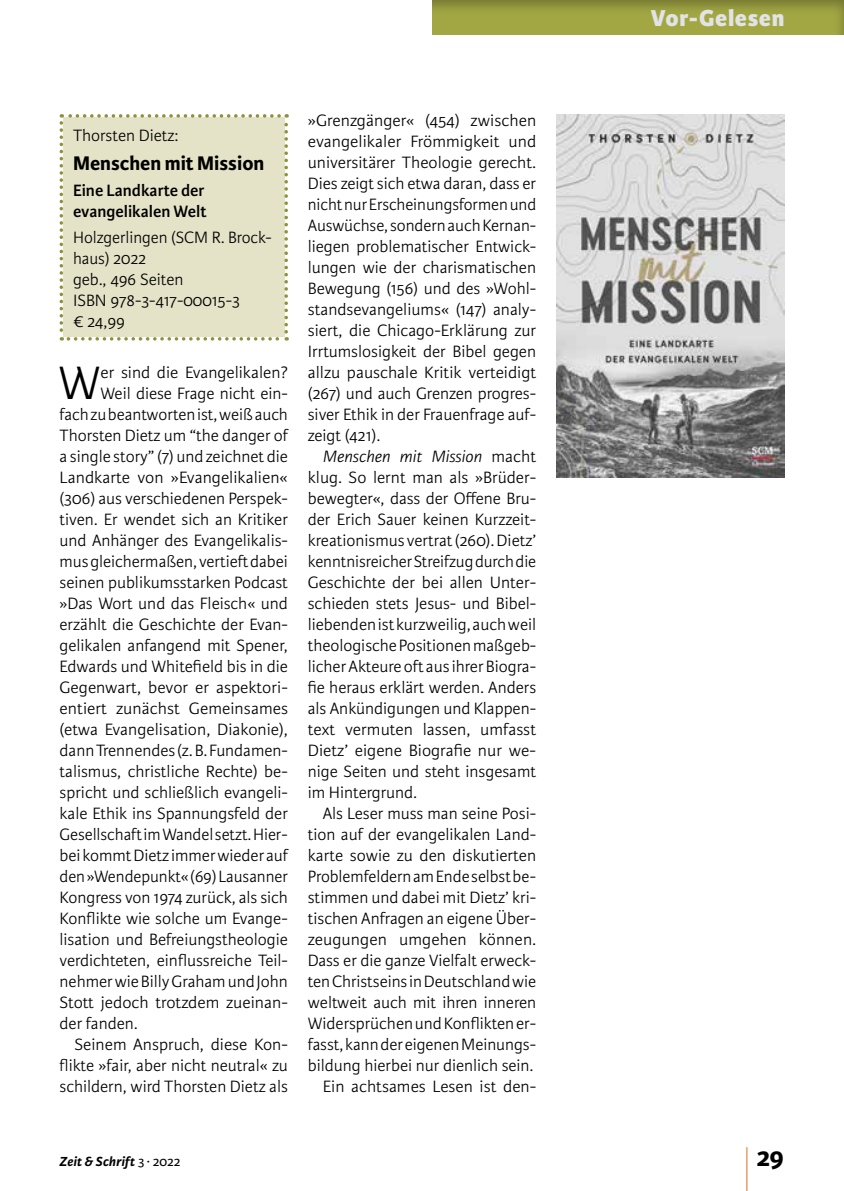
<style>
.page{position:relative;width:844px;height:1191px;background:#fff}
.page>*{position:absolute;margin:0;border:0;box-sizing:border-box;transform-origin:0 0}
.t1{font:300 59.5px "Karmina Sans Basic";color:#df7427;scale:.29 1}
.t2{font:300 49.88px "Karmina Sans Basic";color:#000}
.t3{font:700 28px "Karmina Sans Basic";color:#000}
.t4{font:800 24.5px "Karmina Sans Basic";letter-spacing:.025em;color:#e2e3e4}
.t5{font:700 21px "Karmina Sans Basic";color:#000}
.t6{font:300 17.5px/21px "Karmina Sans Basic";color:#000;text-align:justify}
.t7{font:600 17.5px/21px "Karmina Sans Basic";color:#000}
.t8{font:italic 700 14px "Karmina Sans Basic";letter-spacing:.015em;color:#000}
.s1{font-style:italic}
.s2{font-weight:400;font-style:normal}
</style>
<div class="page">
<svg style="left:60px;top:114px;width:228px;height:226px;background:#e2e0c5"></svg>
<img style="left:556px;top:114px;width:228px;height:363px">
<div style="left:430px;top:0;width:413px;height:35px;background:#000;opacity:.3"></div>
<p class="t6" style="left:73px;top:125px;width:107px">Thorsten Dietz:</p>
<p class="t5" style="left:73px;top:151px;width:193px">Menschen mit Mission</p>
<p class="t7" style="left:73px;top:180px;width:135px">Eine Landkarte der evangelikalen Welt</p>
<p class="t6" style="left:73px;top:227px;width:200px;text-align:left">Holzgerlingen (SCM R. Brock&shy;haus) 2022<br>geb., 496 Seiten<br>ISBN 978-3-417-00015-3<br>€ 24,99</p>
<h2 class="t2" style="left:58px;top:356px;width:44px">W</h2>
<p class="t6" style="left:100px;top:362px;width:189px">er sind die Evangelikalen?</p>
<p class="t6" style="left:100px;top:383px;width:189px">Weil diese Frage nicht ein-</p>
<p class="t6" style="left:60px;top:404px;width:230px">fach zu beantworten ist, weiß auch</p>
<p class="t6" style="left:60px;top:425px;width:230px">Thorsten Dietz um “the danger of</p>
<p class="t6" style="left:60px;top:446px;width:230px">a single story” (7) und zeichnet die</p>
<p class="t6" style="left:60px;top:467px;width:230px">Landkarte von »Evangelikalien«</p>
<p class="t6" style="left:60px;top:488px;width:230px">(306) aus verschiedenen Perspek-</p>
<p class="t6" style="left:60px;top:509px;width:230px">tiven. Er wendet sich an Kritiker</p>
<p class="t6" style="left:60px;top:530px;width:230px">und Anhänger des Evangelikalis-</p>
<p class="t6" style="left:60px;top:551px;width:230px">mus gleichermaßen, vertieft dabei</p>
<p class="t6" style="left:60px;top:572px;width:230px">seinen publikumsstarken Podcast</p>
<p class="t6" style="left:60px;top:593px;width:230px">»Das Wort und das Fleisch« und</p>
<p class="t6" style="left:60px;top:614px;width:230px">erzählt die Geschichte der Evan-</p>
<p class="t6" style="left:60px;top:635px;width:230px">gelikalen anfangend mit Spener,</p>
<p class="t6" style="left:60px;top:656px;width:230px">Edwards und Whitefield bis in die</p>
<p class="t6" style="left:60px;top:677px;width:230px">Gegenwart, bevor er aspektori-</p>
<p class="t6" style="left:60px;top:698px;width:230px">entiert zunächst Gemeinsames</p>
<p class="t6" style="left:60px;top:719px;width:230px">(etwa Evangelisation, Diakonie),</p>
<p class="t6" style="left:60px;top:740px;width:230px">dann Trennendes (z.B. Fundamen-</p>
<p class="t6" style="left:60px;top:761px;width:230px">talismus, christliche Rechte) be-</p>
<p class="t6" style="left:60px;top:782px;width:230px">spricht und schließlich evangeli-</p>
<p class="t6" style="left:60px;top:803px;width:230px">kale Ethik ins Spannungsfeld der</p>
<p class="t6" style="left:60px;top:824px;width:230px">Gesellschaft im Wandel setzt. Hier-</p>
<p class="t6" style="left:60px;top:845px;width:230px">bei kommt Dietz immer wieder auf</p>
<p class="t6" style="left:60px;top:866px;width:230px">den »Wendepunkt« (69) Lausanner</p>
<p class="t6" style="left:60px;top:887px;width:230px">Kongress von 1974 zurück, als sich</p>
<p class="t6" style="left:60px;top:908px;width:230px">Konflikte wie solche um Evange-</p>
<p class="t6" style="left:60px;top:929px;width:230px">lisation und Befreiungstheologie</p>
<p class="t6" style="left:60px;top:950px;width:230px">verdichteten, einflussreiche Teil-</p>
<p class="t6" style="left:60px;top:971px;width:230px">nehmer wie Billy Graham und John</p>
<p class="t6" style="left:60px;top:992px;width:230px">Stott jedoch trotzdem zueinan-</p>
<p class="t6" style="left:60px;top:1013px;width:80px">der fanden.</p>
<p class="t6" style="left:74px;top:1034px;width:215px">Seinem Anspruch, diese Kon-</p>
<p class="t6" style="left:60px;top:1055px;width:230px">flikte »fair, aber nicht neutral« zu</p>
<p class="t6" style="left:60px;top:1076px;width:230px">schildern, wird Thorsten Dietz als</p>
<p class="t6" style="left:308px;top:110px;width:230px">»Grenzgänger« (454) zwischen evangelikaler Frömmigkeit und universitärer Theologie gerecht.<br>Dies zeigt sich etwa daran, dass er nicht nur Erscheinungsformen und Auswüchse, sondern auch Kernan&shy;liegen problematischer Entwick&shy;lungen wie der charismatischen Bewegung (156) und des »Wohl&shy;standsevangeliums« (147) analy&shy;siert, die Chicago-Erklärung zur Irrtumslosigkeit der Bibel gegen allzu pauschale Kritik verteidigt (267) und auch Grenzen progres&shy;siver Ethik in der Frauenfrage auf&shy;zeigt (421).</p>
<p class="t6" style="left:308px;top:446px;width:230px;text-indent:15px"><span class="s1">Menschen mit Mission</span> macht klug. So lernt man als »Brüder&shy;bewegter«, dass der Offene Bru&shy;der Erich Sauer keinen Kurzzeit&shy;kreationismus vertrat (260). Dietz’ kenntnisreicher Streifzug durch die Geschichte der bei allen Unter&shy;schieden stets Jesus- und Bibel&shy;liebenden ist kurzweilig, auch weil theologische Positionen maßgeb&shy;licher Akteure oft aus ihrer Biogra&shy;fie heraus erklärt werden. Anders als Ankündigungen und Klappen&shy;text vermuten lassen, umfasst Dietz’ eigene Biografie nur we&shy;nige Seiten und steht insgesamt im Hintergrund.</p>
<p class="t6" style="left:308px;top:803px;width:230px;text-align:right">Als Leser muss man seine Posi&shy;tion auf der evangelikalen Land&shy;karte sowie zu den diskutierten<br>Problemfeldern am Ende selbst be&shy;stimmen und dabei mit Dietz’ kri&shy;tischen Anfragen an eigene Über&shy;zeugungen umgehen können.<br>Dass er die ganze Vielfalt erweck&shy;ten Christseins in Deutschland wie weltweit auch mit ihren inneren<br>Widersprüchen und Konflikten er&shy;fasst, kann der eigenen Meinungs&shy;bildung hierbei nur dienlich sein.<br>Ein achtsames Lesen ist den-</p>
<h3 class="t4" style="left:650px;top:4px;width:135px">Vor-Gelesen</h3>
<h1 class="t1" style="left:744px;top:1140px;width:17px">|</h1>
<p class="t8" style="left:60px;top:1153px;width:122px">Zeit &amp; Schrift <span class="s2">3 ∙ 2022</span></p>
<h3 class="t3" style="left:756px;top:1141px;width:29px">29</h3>
</div>
